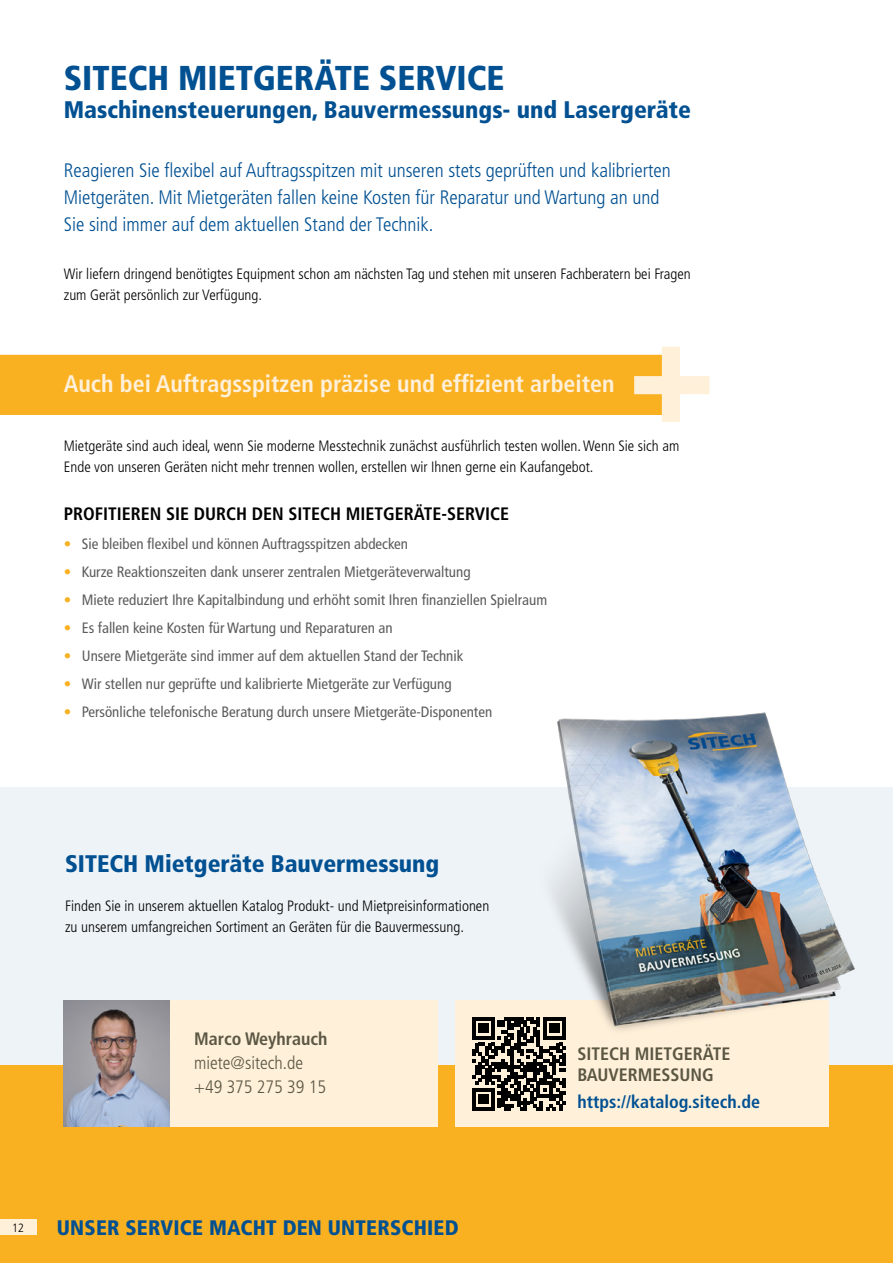
<style>
.page{position:relative;width:893px;height:1263px;background:#fff}
.page>*{position:absolute;margin:0;border:0;box-sizing:border-box;transform-origin:0 0}
.t1{font:900 condensed 34.5px "Frutiger LT Pro";color:#005092}
.t2{font:900 condensed 24px "Frutiger LT Pro";color:#005092}
.t3{font:700 condensed 24px "Frutiger LT Pro";color:#fff0da}
.t4{font:900 condensed 21px "Frutiger LT Pro";letter-spacing:.01em;color:#005092}
.t5{font:300 condensed 19.5px/27px "Frutiger LT Pro";color:#005092}
.t6{font:700 condensed 18px "Frutiger LT Pro";color:#000}
.t7{font:700 condensed 18px/21.6px "Frutiger LT Pro";color:#5b5743}
.t8{font:300 condensed 18px/24px "Frutiger LT Pro";color:#5b5743}
.t9{font:700 condensed 18px "Frutiger LT Pro";color:#005092}
.t10{font:300 condensed 15px/21px "Frutiger LT Pro";color:#000}
.t11{font:condensed 15px "Frutiger LT Pro";color:#5d5c5d}
.t12{font:300 12px "Frutiger LT Pro";color:#000;scale:.9 1}
.s1{color:#f9b122}
</style>
<div class="page">
<div style="left:0;top:1064px;width:893px;height:199px;background:#f9b122"></div>
<div style="left:0;top:1219px;width:36px;height:16px;background:#fff0da"></div>
<div style="left:0;top:787px;width:893px;height:277px;background:#eef3f7"></div>
<svg style="left:0;top:347px;width:709px;height:75px"></svg>
<div style="left:166px;top:1001px;width:271px;height:126px;background:#fff0da"></div>
<img style="left:64px;top:1001px;width:105px;height:126px">
<div style="left:455px;top:1001px;width:374px;height:126px;background:#fff0da"></div>
<svg style="left:472px;top:1017px;width:94px;height:93px"></svg>
<img style="left:529px;top:712px;width:326px;height:323px">
<h1 class="t1" style="left:64px;top:57px;width:442px">SITECH MIETGERÄTE SERVICE</h1>
<h2 class="t2" style="left:64px;top:96px;width:629px">Maschinensteuerungen, Bauvermessungs- und Lasergeräte</h2>
<h3 class="t5" style="left:64px;top:157px;width:609px">Reagieren Sie flexibel auf Auftragsspitzen mit unseren stets geprüften und kalibrierten<br>Mietgeräten. Mit Mietgeräten fallen keine Kosten für Reparatur und Wartung an und<br>Sie sind immer auf dem aktuellen Stand der Technik.</h3>
<p class="t10" style="left:64px;top:263px;width:628px">Wir liefern dringend benötigtes Equipment schon am nächsten Tag und stehen mit unseren Fachberatern bei Fragen zum Gerät persönlich zur Verfügung.</p>
<h2 class="t3" style="left:64px;top:370px;width:552px">Auch bei Auftragsspitzen präzise und effizient arbeiten</h2>
<p class="t10" style="left:64px;top:436px;width:617px">Mietgeräte sind auch ideal, wenn Sie moderne Messtechnik zunächst ausführlich testen wollen. Wenn Sie sich am<br>Ende von unseren Geräten nicht mehr trennen wollen, erstellen wir Ihnen gerne ein Kaufangebot.</p>
<p class="t6" style="left:64px;top:503px;width:447px">PROFITIEREN SIE DURCH DEN SITECH MIETGERÄTE-SERVICE</p>
<p class="t11" style="left:64px;top:535px;width:346px"><span class="s1">•</span> Sie bleiben flexibel und können Auftragsspitzen abdecken</p>
<p class="t11" style="left:64px;top:563px;width:408px"><span class="s1">•</span> Kurze Reaktionszeiten dank unserer zentralen Mietgeräteverwaltung</p>
<p class="t11" style="left:64px;top:591px;width:485px"><span class="s1">•</span> Miete reduziert Ihre Kapitalbindung und erhöht somit Ihren finanziellen Spielraum</p>
<p class="t11" style="left:64px;top:619px;width:331px"><span class="s1">•</span> Es fallen keine Kosten für Wartung und Reparaturen an</p>
<p class="t11" style="left:64px;top:647px;width:401px"><span class="s1">•</span> Unsere Mietgeräte sind immer auf dem aktuellen Stand der Technik</p>
<p class="t11" style="left:64px;top:675px;width:389px"><span class="s1">•</span> Wir stellen nur geprüfte und kalibrierte Mietgeräte zur Verfügung</p>
<p class="t11" style="left:64px;top:703px;width:430px"><span class="s1">•</span> Persönliche telefonische Beratung durch unsere Mietgeräte-Disponenten</p>
<h2 class="t2" style="left:65px;top:849px;width:376px">SITECH Mietgeräte Bauvermessung</h2>
<p class="t10" style="left:65px;top:895px;width:426px">Finden Sie in unserem aktuellen Katalog Produkt- und Mietpreisinformationen zu unserem umfangreichen Sortiment an Geräten für die Bauvermessung.</p>
<p class="t7" style="left:194px;top:1028px;width:135px">Marco Weyhrauch</p>
<p class="t8" style="left:194px;top:1051px;width:133px">miete@sitech.de +49 375 275 39 15</p>
<p class="t7" style="left:577px;top:1042px;width:155px">SITECH MIETGERÄTE<br>BAUVERMESSUNG</p>
<p class="t9" style="left:577px;top:1091px;width:184px">https://katalog.sitech.de</p>
<p class="t12" style="left:12px;top:1220px;width:15px">12</p>
<h3 class="t4" style="left:57px;top:1215px;width:403px">UNSER SERVICE MACHT DEN UNTERSCHIED</h3>
</div>
